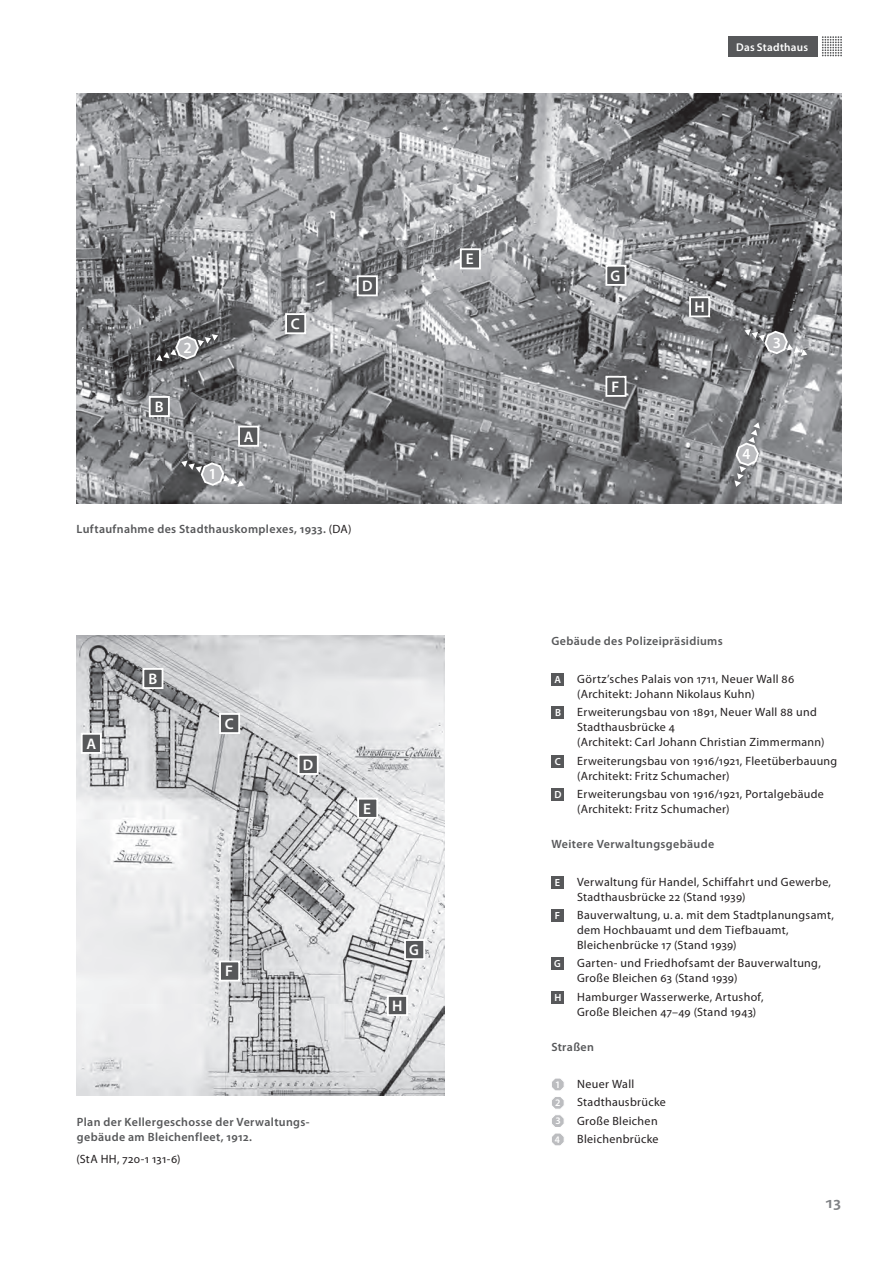
<style>
.page{position:relative;width:893px;height:1263px;background:#fff}
.page>*{position:absolute;margin:0;border:0;box-sizing:border-box;transform-origin:0 0}
.t1{font:600 16.5px "Myriad Pro";color:#808285}
.t2{font:600 15.6px "Myriad Pro";color:#fff}
.t3{font:600 15.6px "Myriad Pro";color:#fff;scale:.95 1}
.t4{font:600 15.3px "Myriad Pro";color:#fff}
.t5{font:600 15.3px "Myriad Pro";color:#fff;scale:.95 1}
.t6{font:12px/15px "Myriad Pro";letter-spacing:.025em;color:#231f20}
.t7{font:600 12px/15px "Myriad Pro";letter-spacing:.03em;color:#57585a}
.t8{font:600 11.25px "Myriad Pro";letter-spacing:.025em;color:#fff}
.t9{font:600 10.35px "Myriad Pro";color:#fff}
.t10{font:600 10.35px "Myriad Pro";color:#fff;scale:.96 1}
.t11{font:600 10.05px "Myriad Pro";color:#fff}
.t12{font:600 10.05px "Myriad Pro";color:#fff;scale:.95 1}
.s1{font-weight:400;color:#231f20}
</style>
<div class="page">
<svg style="left:822px;top:36px;width:20px;height:20px"></svg>
<div style="left:729px;top:36px;width:89px;height:20px;background:#57585a"></div>
<div style="left:551px;top:673px;width:13px;height:13px;background:#57585a"></div>
<div style="left:551px;top:706px;width:13px;height:13px;background:#57585a"></div>
<div style="left:551px;top:755px;width:13px;height:13px;background:#57585a"></div>
<div style="left:551px;top:788px;width:13px;height:13px;background:#57585a"></div>
<div style="left:551px;top:875px;width:13px;height:13px;background:#57585a"></div>
<div style="left:551px;top:909px;width:13px;height:13px;background:#57585a"></div>
<div style="left:551px;top:957px;width:13px;height:13px;background:#57585a"></div>
<div style="left:551px;top:990px;width:13px;height:13px;background:#57585a"></div>
<svg style="left:552px;top:1078px;width:12px;height:68px"></svg>
<img style="left:77px;top:94px;width:765px;height:409px">
<svg style="left:156px;top:334px;width:62px;height:27px;background:#7f8081"></svg>
<svg style="left:745px;top:329px;width:62px;height:27px;background:#999a9d"></svg>
<svg style="left:181px;top:461px;width:63px;height:26px;background:#8e8f91"></svg>
<svg style="left:735px;top:422px;width:25px;height:65px;background:#9b9c9e"></svg>
<div style="left:238px;top:426px;width:21px;height:21px;background:#57585a;border:2px solid #fff"></div>
<div style="left:149px;top:396px;width:21px;height:21px;background:#57585a;border:2px solid #fff"></div>
<div style="left:285px;top:313px;width:21px;height:21px;background:#57585a;border:2px solid #fff"></div>
<div style="left:357px;top:275px;width:21px;height:21px;background:#57585a;border:2px solid #fff"></div>
<div style="left:460px;top:248px;width:21px;height:21px;background:#57585a;border:2px solid #fff"></div>
<div style="left:605px;top:376px;width:21px;height:21px;background:#57585a;border:2px solid #fff"></div>
<div style="left:605px;top:265px;width:21px;height:21px;background:#57585a;border:2px solid #fff"></div>
<div style="left:689px;top:296px;width:21px;height:21px;background:#57585a;border:2px solid #fff"></div>
<img style="left:77px;top:636px;width:367px;height:459px">
<div style="left:81px;top:733px;width:21px;height:21px;background:#57585a;border:2px solid #fff"></div>
<div style="left:142px;top:668px;width:21px;height:21px;background:#57585a;border:2px solid #fff"></div>
<div style="left:219px;top:713px;width:21px;height:21px;background:#57585a;border:2px solid #fff"></div>
<div style="left:298px;top:754px;width:21px;height:21px;background:#57585a;border:2px solid #fff"></div>
<div style="left:357px;top:798px;width:21px;height:21px;background:#57585a;border:2px solid #fff"></div>
<div style="left:219px;top:960px;width:21px;height:21px;background:#57585a;border:2px solid #fff"></div>
<div style="left:404px;top:939px;width:21px;height:21px;background:#57585a;border:2px solid #fff"></div>
<div style="left:387px;top:995px;width:21px;height:21px;background:#57585a;border:2px solid #fff"></div>
<p class="t4" style="left:291px;top:314px;width:11px">C</p>
<p class="t4" style="left:362px;top:276px;width:12px">D</p>
<p class="t4" style="left:466px;top:249px;width:9px">E</p>
<p class="t8" style="left:736px;top:40px;width:74px">Das Stadthaus</p>
<p class="t5" style="left:611px;top:266px;width:12px">G</p>
<p class="t4" style="left:694px;top:297px;width:12px">H</p>
<h2 class="t2" style="left:184px;top:338px;width:10px">2</h2>
<h2 class="t2" style="left:773px;top:332px;width:10px">3</h2>
<p class="t4" style="left:155px;top:397px;width:10px">B</p>
<h2 class="t2" style="left:208px;top:464px;width:10px">1</h2>
<p class="t4" style="left:244px;top:427px;width:11px">A</p>
<p class="t7" style="left:77px;top:521px;width:276px">Luftaufnahme des Stadthauskomplexes, 1933. <span class="s1">(DA)</span></p>
<p class="t4" style="left:86px;top:734px;width:11px">A</p>
<p class="t4" style="left:149px;top:669px;width:10px">B</p>
<p class="t4" style="left:225px;top:714px;width:11px">C</p>
<p class="t4" style="left:303px;top:755px;width:12px">D</p>
<p class="t4" style="left:363px;top:799px;width:9px">E</p>
<p class="t4" style="left:225px;top:961px;width:9px">F</p>
<p class="t7" style="left:77px;top:1114px;width:234px">Plan der Kellergeschosse der Verwaltungs&shy;gebäude am Bleichenfleet, 1912.</p>
<p class="t6" style="left:76px;top:1151px;width:106px">(StA HH, 720-1 131-6)</p>
<p class="t5" style="left:409px;top:940px;width:12px">G</p>
<p class="t4" style="left:392px;top:996px;width:12px">H</p>
<p class="t4" style="left:612px;top:377px;width:9px">F</p>
<h2 class="t3" style="left:742px;top:444px;width:10px">4</h2>
<p class="t7" style="left:551px;top:634px;width:173px">Gebäude des Polizeipräsidiums</p>
<p class="t9" style="left:555px;top:673px;width:8px">A</p>
<p class="t6" style="left:577px;top:671px;width:219px">Görtz’sches Palais von 1711, Neuer Wall 86 (Architekt: Johann Nikolaus Kuhn)</p>
<p class="t9" style="left:555px;top:706px;width:7px">B</p>
<p class="t6" style="left:577px;top:705px;width:249px">Erweiterungsbau von 1891, Neuer Wall 88 und<br>Stadthausbrücke 4<br>(Architekt: Carl Johann Christian Zimmermann)</p>
<p class="t9" style="left:555px;top:755px;width:8px">C</p>
<p class="t6" style="left:577px;top:753px;width:262px">Erweiterungsbau von 1916/1921, Fleetüberbauung (Architekt: Fritz Schumacher)</p>
<p class="t9" style="left:555px;top:788px;width:9px">D</p>
<p class="t6" style="left:577px;top:786px;width:248px">Erweiterungsbau von 1916/1921, Portalgebäude (Architekt: Fritz Schumacher)</p>
<p class="t7" style="left:551px;top:836px;width:164px">Weitere Verwaltungsgebäude</p>
<p class="t9" style="left:555px;top:875px;width:7px">E</p>
<p class="t6" style="left:577px;top:874px;width:256px">Verwaltung für Handel, Schiffahrt und Gewerbe,<br>Stadthausbrücke 22 (Stand 1939)</p>
<p class="t9" style="left:555px;top:909px;width:7px">F</p>
<p class="t6" style="left:577px;top:907px;width:258px">Bauverwaltung, u. a. mit dem Stadtplanungsamt, dem Hochbauamt und dem Tiefbauamt,<br>Bleichenbrücke 17 (Stand 1939)</p>
<p class="t10" style="left:554px;top:957px;width:8px">G</p>
<p class="t6" style="left:577px;top:955px;width:245px">Garten- und Friedhofsamt der Bauverwaltung,<br>Große Bleichen 63 (Stand 1939)</p>
<p class="t9" style="left:554px;top:990px;width:8px">H</p>
<p class="t6" style="left:577px;top:989px;width:188px">Hamburger Wasserwerke, Artushof,<br>Große Bleichen 47–49 (Stand 1943)</p>
<p class="t7" style="left:551px;top:1039px;width:44px">Straßen</p>
<p class="t11" style="left:555px;top:1078px;width:7px">1</p>
<p class="t6" style="left:577px;top:1076px;width:59px">Neuer Wall</p>
<p class="t11" style="left:555px;top:1096px;width:7px">2</p>
<p class="t6" style="left:577px;top:1095px;width:90px">Stadthausbrücke</p>
<p class="t11" style="left:555px;top:1114px;width:7px">3</p>
<p class="t6" style="left:577px;top:1113px;width:82px">Große Bleichen</p>
<p class="t12" style="left:555px;top:1133px;width:7px">4</p>
<p class="t6" style="left:577px;top:1131px;width:83px">Bleichenbrücke</p>
<h1 class="t1" style="left:825px;top:1192px;width:19px">13</h1>
</div>
